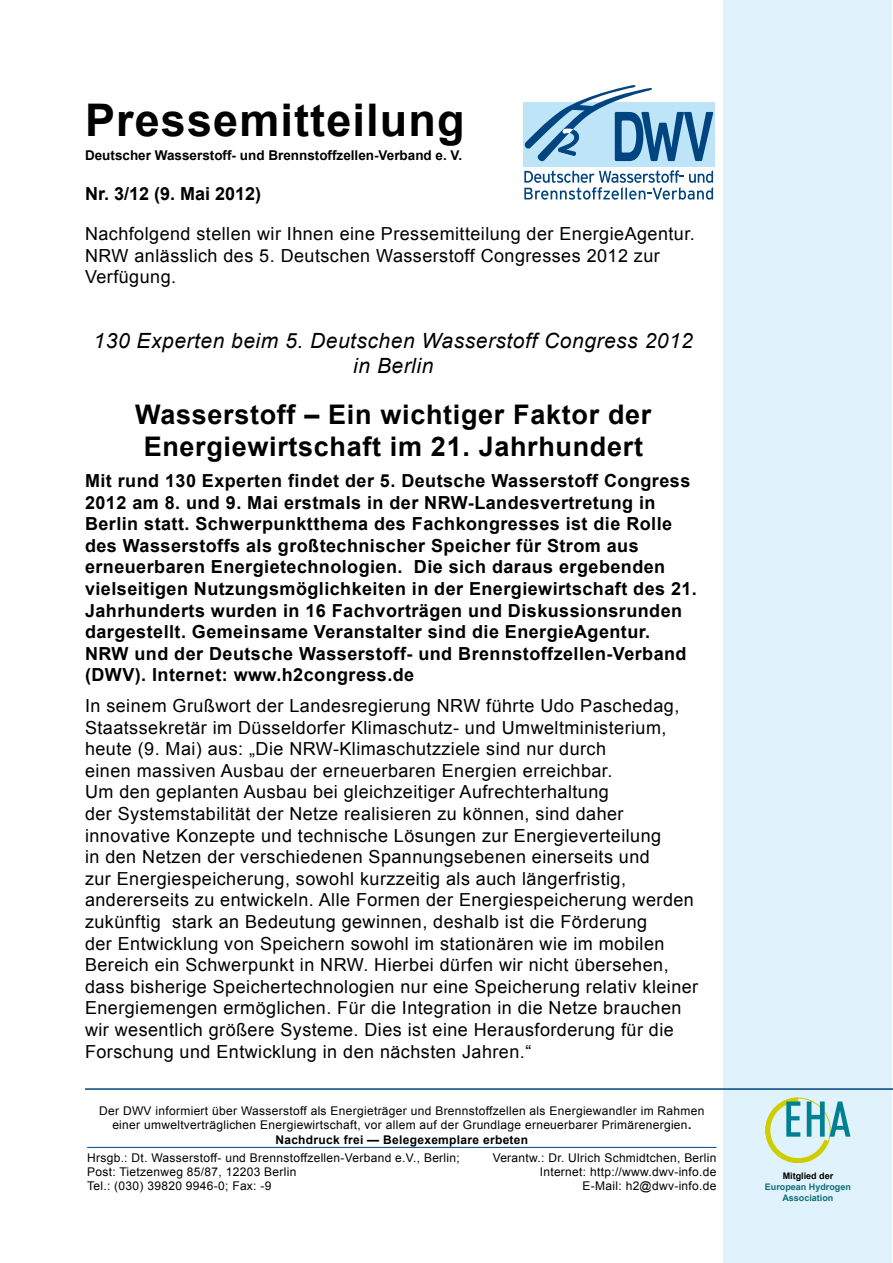
<style>
.page{position:relative;width:893px;height:1263px;background:#fff}
.page>*{position:absolute;margin:0;border:0;box-sizing:border-box;transform-origin:0 0}
.t1{font:700 45px "Arial";letter-spacing:.025em;color:#000}
.t2{font:700 27px/32.4px "Arial";letter-spacing:.025em;color:#000;text-align:center}
.t3{font:italic 21px/25.2px "Arial";letter-spacing:.025em;color:#000;text-align:center}
.t4{font:18px/21.6px "Arial";letter-spacing:.025em;color:#000}
.t5{font:700 18px/21.6px "Arial";letter-spacing:.025em;color:#000}
.t6{font:700 18px "Arial";color:#000}
.t7{font:700 13.5px "Arial";color:#000}
.t8{font:12px/14.4px "Arial";letter-spacing:.025em;color:#000;text-align:center}
.t9{font:700 9px/10.8px "Arial";color:#126f7a;text-align:center}
.t10{font:700 9px "Arial";color:#000}
.s1{font-weight:700}
</style>
<div class="page">
<div style="left:724px;top:1px;width:168px;height:1262px;background:#e0f2fb"></div>
<div style="left:523px;top:102px;width:95px;height:64px;background:#bde4f7"></div>
<div style="left:614px;top:102px;width:100px;height:64px;background:#bde4f7"></div>
<svg style="left:524px;top:170px;width:189px;height:30px"></svg>
<svg style="left:524px;top:85px;width:189px;height:77px"></svg>
<svg style="left:765px;top:1097px;width:85px;height:66px"></svg>
<hr style="left:85px;top:1088px;width:808px;height:2px;background:#004480">
<hr style="left:87px;top:1147px;width:629px;height:1px;background:#004480">
<h1 class="t1" style="left:85px;top:91px;width:381px">Pressemitteilung</h1>
<p class="t7" style="left:85px;top:147px;width:379px">Deutscher Wasserstoff- und Brennstoffzellen-Verband e. V.</p>
<p class="t6" style="left:85px;top:181px;width:178px">Nr. 3/12 (9. Mai 2012)</p>
<p class="t4" style="left:85px;top:223px;width:611px">Nachfolgend stellen wir Ihnen eine Pressemitteilung der EnergieAgentur.<br>NRW anlässlich des 5. Deutschen Wasserstoff Congresses 2012 zur<br>Verfügung.</p>
<p class="t3" style="left:94px;top:329px;width:601px">130 Experten beim 5. Deutschen Wasserstoff Congress 2012 in Berlin</p>
<h2 class="t2" style="left:135px;top:399px;width:518px">Wasserstoff – Ein wichtiger Faktor der<br>Energiewirtschaft im 21. Jahrhundert</h2>
<p class="t5" style="left:85px;top:470px;width:613px">Mit rund 130 Experten findet der 5. Deutsche Wasserstoff Congress 2012 am 8. und 9. Mai erstmals in der NRW-Landesvertretung in Berlin statt. Schwerpunktthema des Fachkongresses ist die Rolle des Wasserstoffs als großtechnischer Speicher für Strom aus erneuerbaren Energietechnologien. Die sich daraus ergebenden vielseitigen Nutzungsmöglichkeiten in der Energiewirtschaft des 21.<br>Jahrhunderts wurden in 16 Fachvorträgen und Diskussionsrunden dargestellt. Gemeinsame Veranstalter sind die EnergieAgentur.<br>NRW und der Deutsche Wasserstoff- und Brennstoffzellen-Verband (DWV). Internet: www.h2congress.de</p>
<p class="t4" style="left:85px;top:695px;width:615px">In seinem Grußwort der Landesregierung NRW führte Udo Paschedag, Staatssekretär im Düsseldorfer Klimaschutz- und Umweltministerium, heute (9. Mai) aus: „Die NRW-Klimaschutzziele sind nur durch<br>einen massiven Ausbau der erneuerbaren Energien erreichbar.<br>Um den geplanten Ausbau bei gleichzeitiger Aufrechterhaltung<br>der Systemstabilität der Netze realisieren zu können, sind daher innovative Konzepte und technische Lösungen zur Energieverteilung<br>in den Netzen der verschiedenen Spannungsebenen einerseits und<br>zur Energiespeicherung, sowohl kurzzeitig als auch längerfristig, andererseits zu entwickeln. Alle Formen der Energiespeicherung werden zukünftig stark an Bedeutung gewinnen, deshalb ist die Förderung<br>der Entwicklung von Speichern sowohl im stationären wie im mobilen Bereich ein Schwerpunkt in NRW. Hierbei dürfen wir nicht übersehen, dass bisherige Speichertechnologien nur eine Speicherung relativ kleiner Energiemengen ermöglichen. Für die Integration in die Netze brauchen wir wesentlich größere Systeme. Dies ist eine Herausforderung für die Forschung und Entwicklung in den nächsten Jahren.“</p>
<p class="t8" style="left:99px;top:1103px;width:607px">Der DWV informiert über Wasserstoff als Energieträger und Brennstoffzellen als Energiewandler im Rahmen einer umweltverträglichen Energiewirtschaft, vor allem auf der Grundlage erneuerbarer Primärenergien<span class="s1">.<br>Nachdruck frei — Belegexemplare erbeten</span></p>
<p class="t8" style="left:87px;top:1150px;width:374px">Hrsgb.: Dt. Wasserstoff- und Brennstoffzellen-Verband e.V., Berlin;</p>
<p class="t8" style="left:493px;top:1150px;width:225px">Verantw.: Dr. Ulrich Schmidtchen, Berlin</p>
<p class="t8" style="left:87px;top:1164px;width:211px">Post: Tietzenweg 85/87, 12203 Berlin</p>
<p class="t8" style="left:540px;top:1164px;width:178px">Internet: http://www.dwv-info.de</p>
<p class="t8" style="left:87px;top:1179px;width:186px">Tel.: (030) 39820 9946-0; Fax: -9</p>
<p class="t8" style="left:583px;top:1179px;width:135px">E-Mail: h2@dwv-info.de</p>
<p class="t10" style="left:783px;top:1170px;width:52px">Mitglied der</p>
<p class="t9" style="left:765px;top:1182px;width:88px">European Hydrogen<br>Association</p>
</div>
